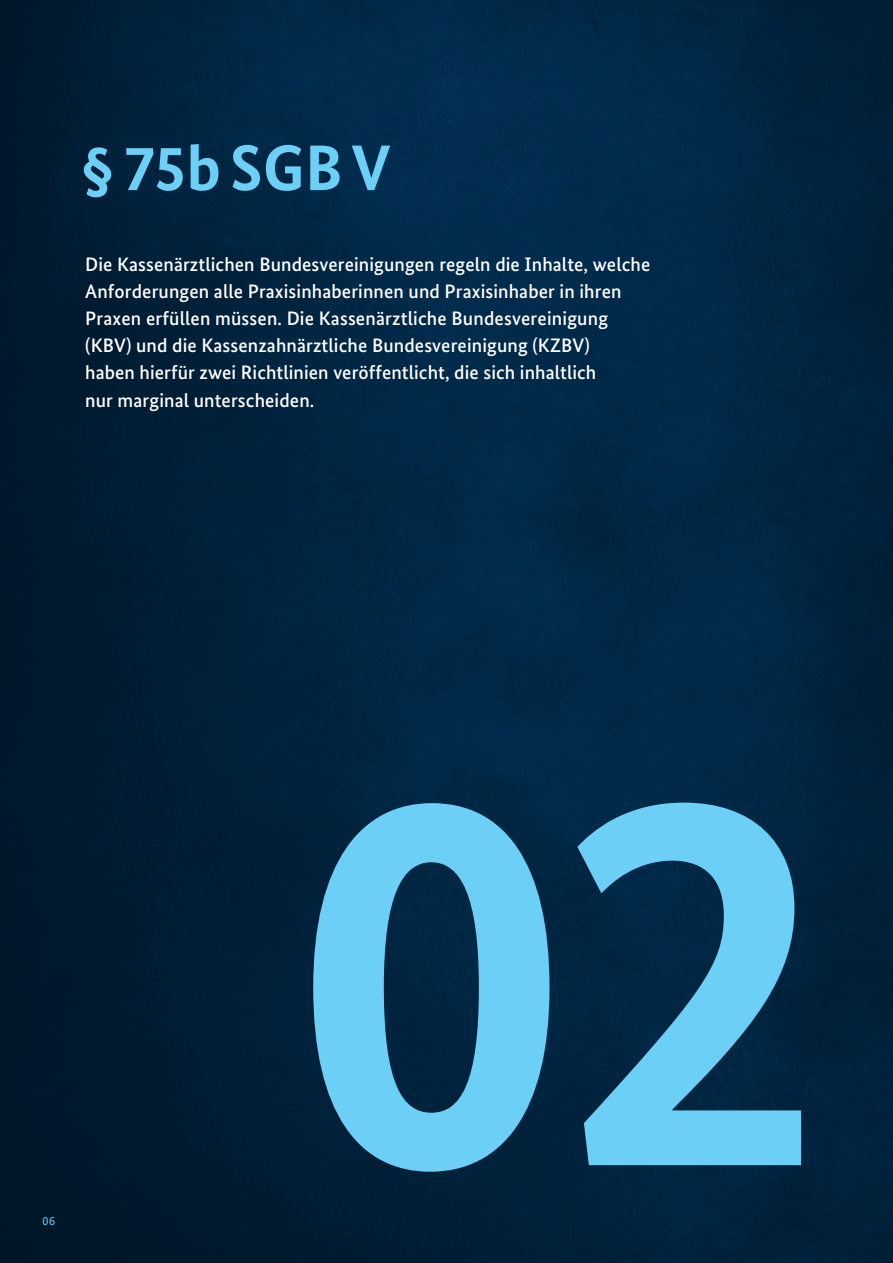
<style>
.page{position:relative;width:893px;height:1263px;background:#fff}
.page>*{position:absolute;margin:0;border:0;box-sizing:border-box;transform-origin:0 0}
.t1{font:700 546.75px "Bundes Sans";color:#6bcff6}
.t2{font:700 64.5px "Bundes Sans";letter-spacing:.005em;color:#6bcff6}
.t3{font:500 19.5px/27px "Bundes Sans";letter-spacing:.005em;color:#fff}
.t4{font:12px "Bundes Sans";color:#6bcff6}
</style>
<div class="page">
<img style="left:0;top:0;width:893px;height:1263px">
<h2 class="t2" style="left:81px;top:129px;width:311px">§ 75b SGBV</h2>
<p class="t3" style="left:85px;top:251px;width:567px">Die Kassenärztlichen Bundesvereinigungen regeln die Inhalte, welche Anforderungen alle Praxisinhaberinnen und Praxisinhaber in ihren Praxen erfüllen müssen. Die Kassenärztliche Bundesvereinigung (KBV) und die Kassenzahnärztliche Bundesvereinigung (KZBV)<br>haben hierfür zwei Richtlinien veröffentlicht, die sich inhaltlich<br>nur marginal unterscheiden.</p>
<p class="t4" style="left:43px;top:1213px;width:14px">06</p>
<h1 class="t1" style="left:295px;top:644px;width:536px">02</h1>
</div>
